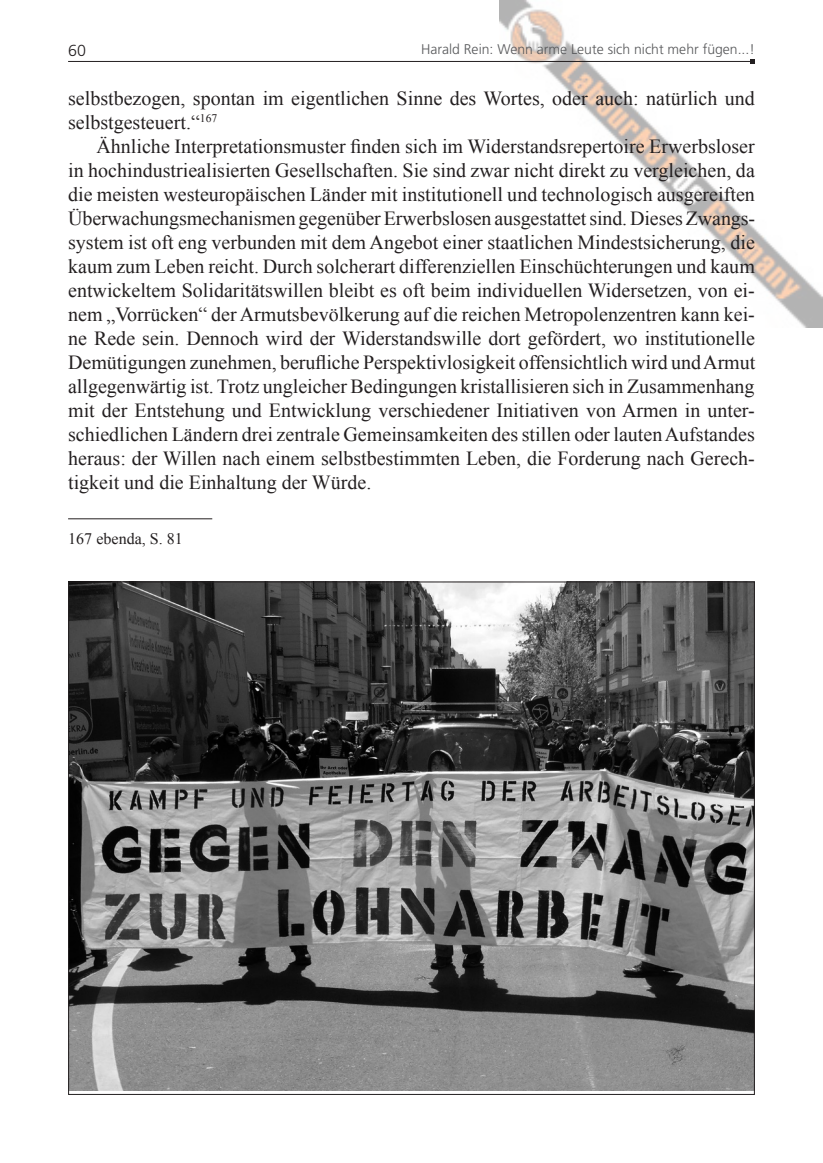
<style>
.page{position:relative;width:823px;height:1163px;background:#fff}
.page>*{position:absolute;margin:0;border:0;box-sizing:border-box;transform-origin:0 0}
.t1{font:20px/24px "Times New Roman";color:#231f20}
.t2{font:16px "Times New Roman";color:#231f20}
.t3{font:300 16px "Frutiger";color:#231f20}
.t4{font:300 14px "Frutiger";color:#57585a}
</style>
<div class="page">
<img style="left:499px;top:0;width:323px;height:327px">
<hr style="left:68px;top:61px;width:684px;height:1px;background:#231f20">
<svg style="left:750px;top:59px;width:4px;height:4px"></svg>
<hr style="left:68px;top:518px;width:144px;height:1px;background:#231f20">
<img style="left:70px;top:583px;width:682px;height:506px">
<p class="t3" style="left:68px;top:41px;width:19px">60</p>
<p class="t4" style="left:421px;top:41px;width:335px">Harald Rein: Wenn arme Leute sich nicht mehr fügen...!</p>
<p class="t1" style="left:68px;top:86px;width:687px">selbstbezogen, spontan im eigentlichen Sinne des Wortes, oder auch: natürlich und selbstgesteuert.“<sup>167</sup></p>
<p class="t1" style="left:68px;top:134px;width:688px;text-align:justify;text-indent:28px">Ähnliche Interpretationsmuster finden sich im Widerstandsrepertoire Erwerbsloser in hochindustriealisierten Gesellschaften. Sie sind zwar nicht direkt zu vergleichen, da die meisten westeuropäischen Länder mit institutionell und technologisch ausgereiften Überwachungsmechanismen gegenüber Erwerbslosen ausgestattet sind. Dieses Zwangs&shy;system ist oft eng verbunden mit dem Angebot einer staatlichen Mindestsicherung, die kaum zum Leben reicht. Durch solcherart differenziellen Einschüchterungen und kaum entwickeltem Solidaritätswillen bleibt es oft beim individuellen Widersetzen, von ei&shy;nem „Vorrücken“ der Armutsbevölkerung auf die reichen Metropolenzentren kann kei&shy;ne Rede sein. Dennoch wird der Widerstandswille dort gefördert, wo institutionelle Demütigungen zunehmen, berufliche Perspektivlosigkeit offensichtlich wird und Armut allgegenwärtig ist. Trotz ungleicher Bedingungen kristallisieren sich in Zusammenhang mit der Entstehung und Entwicklung verschiedener Initiativen von Armen in unter&shy;schiedlichen Ländern drei zentrale Gemeinsamkeiten des stillen oder lauten Aufstandes heraus: der Willen nach einem selbstbestimmten Leben, die Forderung nach Gerech&shy;tigkeit und die Einhaltung der Würde.</p>
<p class="t2" style="left:68px;top:527px;width:116px">167 ebenda, S. 81</p>
</div>
